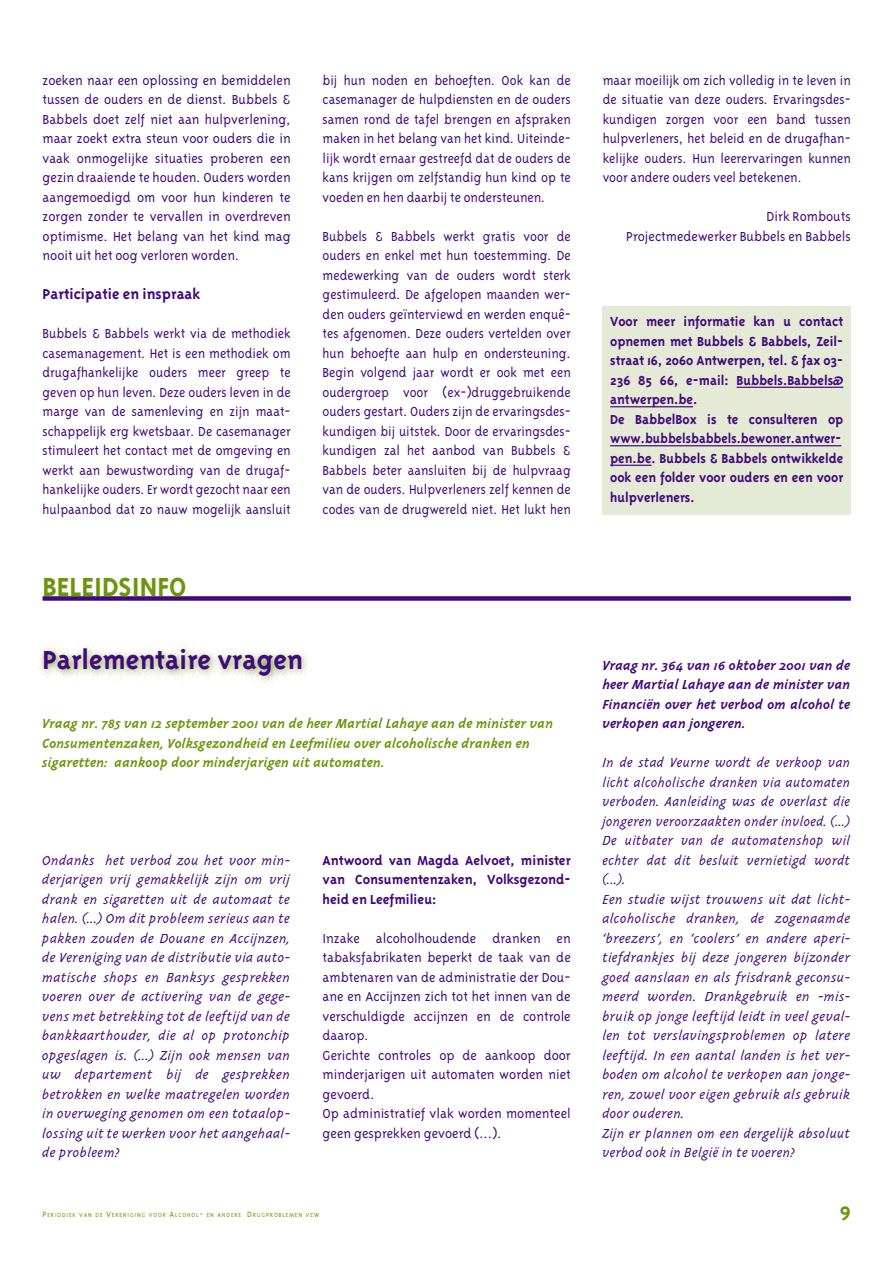
<style>
.page{position:relative;width:893px;height:1263px;background:#fff}
.page>*{position:absolute;margin:0;border:0;box-sizing:border-box;transform-origin:0 0}
.t1{font:700 30px "Triplex";color:#400a7a}
.t2{font:700 30px "Triplex";color:#6c960a}
.t3{font:700 22.5px "Triplex";color:#6c960a}
.t4{font:700 16.5px "Triplex";color:#400a7a}
.t5{font:300 15px/19.5px "Triplex";color:#400a7a;text-align:justify}
.t6{font:italic 300 15px/19.5px "Triplex";color:#400a7a;text-align:justify}
.t7{font:700 15px/19.5px "Triplex";color:#400a7a;text-align:justify}
.t8{font:italic 700 15px/19.5px "Triplex";color:#6c960a}
.t9{font:italic 700 15px/19.5px "Triplex";color:#400a7a;text-align:justify}
.t10{font:300 6.75px "Triplex";letter-spacing:.125em;color:#6c960a}
.s1{font-size:9px}
</style>
<div class="page">
<img style="left:38px;top:643px;width:274px;height:43px">
<div style="left:602px;top:306px;width:248px;height:209px;background:#e4ead6"></div>
<hr style="left:736px;top:387px;width:107px;height:1px;background:#400a7a">
<hr style="left:610px;top:406px;width:83px;height:1px;background:#400a7a">
<hr style="left:610px;top:445px;width:231px;height:1px;background:#400a7a">
<hr style="left:610px;top:465px;width:41px;height:1px;background:#400a7a">
<div style="left:43px;top:596px;width:807px;height:5px;background:#400a7a"></div>
<p class="t5" style="left:43px;top:71px;width:250px">zoeken naar een oplossing en bemiddelen tussen de ouders en de dienst. Bubbels &amp; Babbels doet zelf niet aan hulpverlening, maar zoekt extra steun voor ouders die in vaak onmogelijke situaties proberen een gezin draaiende te houden. Ouders worden aangemoedigd om voor hun kinderen te zorgen zonder te vervallen in overdreven optimisme. Het belang van het kind mag nooit uit het oog verloren worden.</p>
<p class="t4" style="left:43px;top:288px;width:159px">Participatie en inspraak</p>
<p class="t5" style="left:43px;top:325px;width:250px">Bubbels &amp; Babbels werkt via de methodiek casemanagement. Het is een methodiek om drugafhankelijke ouders meer greep te geven op hun leven. Deze ouders leven in de marge van de samenleving en zijn maat&shy;schappelijk erg kwetsbaar. De casemanager stimuleert het contact met de omgeving en werkt aan bewustwording van de drugaf&shy;hankelijke ouders. Er wordt gezocht naar een hulpaanbod dat zo nauw mogelijk aansluit</p>
<p class="t5" style="left:322px;top:71px;width:250px">bij hun noden en behoeften. Ook kan de casemanager de hulpdiensten en de ouders samen rond de tafel brengen en afspraken maken in het belang van het kind. Uiteinde&shy;lijk wordt ernaar gestreefd dat de ouders de kans krijgen om zelfstandig hun kind op te voeden en hen daarbij te ondersteunen.</p>
<p class="t5" style="left:322px;top:227px;width:250px">Bubbels &amp; Babbels werkt gratis voor de ouders en enkel met hun toestemming. De medewerking van de ouders wordt sterk gestimuleerd. De afgelopen maanden wer&shy;den ouders geïnterviewd en werden enquê&shy;tes afgenomen. Deze ouders vertelden over hun behoefte aan hulp en ondersteuning.<br>Begin volgend jaar wordt er ook met een oudergroep voor (ex-)druggebruikende ouders gestart. Ouders zijn de ervaringsdes&shy;kundigen bij uitstek. Door de ervaringsdes&shy;kundigen zal het aanbod van Bubbels &amp; Babbels beter aansluiten bij de hulpvraag van de ouders. Hulpverleners zelf kennen de codes van de drugwereld niet. Het lukt hen</p>
<h1 class="t2" style="left:43px;top:575px;width:145px">BELEIDSINFO</h1>
<h1 class="t1" style="left:43px;top:647px;width:262px">Parlementaire vragen</h1>
<p class="t8" style="left:43px;top:715px;width:512px">Vraag nr. 785 van 12 september 2001 van de heer Martial Lahaye aan de minister van<br>Consumentenzaken, Volksgezondheid en Leefmilieu over alcoholische dranken en sigaretten: aankoop door minderjarigen uit automaten.</p>
<p class="t6" style="left:43px;top:851px;width:250px">Ondanks het verbod zou het voor min&shy;derjarigen vrij gemakkelijk zijn om vrij drank en sigaretten uit de automaat te halen. (...) Om dit probleem serieus aan te pakken zouden de Douane en Accijnzen, de Vereniging van de distributie via auto&shy;matische shops en Banksys gesprekken voeren over de activering van de gege&shy;vens met betrekking tot de leeftijd van de bankkaarthouder, die al op protonchip opgeslagen is. (...) Zijn ook mensen van uw departement bij de gesprekken betrokken en welke maatregelen worden in overweging genomen om een totaalop&shy;lossing uit te werken voor het aangehaal&shy;de probleem?</p>
<p class="t7" style="left:322px;top:851px;width:250px">Antwoord van Magda Aelvoet, minister van Consumentenzaken, Volksgezond&shy;heid en Leefmilieu:</p>
<p class="t5" style="left:322px;top:929px;width:250px;text-align:left">Inzake alcoholhoudende dranken en tabaksfabrikaten beperkt de taak van de ambtenaren van de administratie der Dou&shy;ane en Accijnzen zich tot het innen van de verschuldigde accijnzen en de controle daarop.<br>Gerichte controles op de aankoop door minderjarigen uit automaten worden niet gevoerd.<br>Op administratief vlak worden momenteel geen gesprekken gevoerd (...).</p>
<p class="t5" style="left:602px;top:71px;width:250px">maar moeilijk om zich volledig in te leven in de situatie van deze ouders. Ervaringsdes&shy;kundigen zorgen voor een band tussen hulpverleners, het beleid en de drugafhan&shy;kelijke ouders. Hun leerervaringen kunnen voor andere ouders veel betekenen.</p>
<p class="t5" style="left:626px;top:208px;width:226px;text-align:right">Dirk Rombouts<br>Projectmedewerker Bubbels en Babbels</p>
<p class="t7" style="left:610px;top:313px;width:235px;text-align:left">Voor meer informatie kan u contact opnemen met Bubbels &amp; Babbels, Zeil&shy;straat 16, 2060 Antwerpen, tel. &amp; fax 03-<br>236 85 66, e-mail: Bubbels.Babbels@ antwerpen.be.<br>De BabbelBox is te consulteren op www.bubbelsbabbels.bewoner.antwer&shy;pen.be. Bubbels &amp; Babbels ontwikkelde ook een folder voor ouders en een voor hulpverleners.</p>
<p class="t9" style="left:602px;top:656px;width:250px">Vraag nr. 364 van 16 oktober 2001 van de heer Martial Lahaye aan de minister van Financiën over het verbod om alcohol te verkopen aan jongeren.</p>
<p class="t6" style="left:602px;top:754px;width:250px;text-align:left">In de stad Veurne wordt de verkoop van licht alcoholische dranken via automaten verboden. Aanleiding was de overlast die jongeren veroorzaakten onder invloed. (...)<br>De uitbater van de automatenshop wil echter dat dit besluit vernietigd wordt (...).<br>Een studie wijst trouwens uit dat licht&shy;alcoholische dranken, de zogenaamde ‘breezers’, en ‘coolers’ en andere aperi&shy;tiefdrankjes bij deze jongeren bijzonder goed aanslaan en als frisdrank geconsu&shy;meerd worden. Drankgebruik en -mis&shy;bruik op jonge leeftijd leidt in veel geval&shy;len tot verslavingsproblemen op latere leeftijd. In een aantal landen is het ver&shy;boden om alcohol te verkopen aan jonge&shy;ren, zowel voor eigen gebruik als gebruik door ouderen.<br>Zijn er plannen om een dergelijk absoluut verbod ook in België in te voeren?</p>
<p class="t10" style="left:43px;top:1213px;width:278px"><span class="s1">P</span>ERIODIEK VAN DE <span class="s1">V</span>ERENIGING VOOR <span class="s1">A</span>LCOHOL<span class="s1">-</span> EN ANDERE <span class="s1">D</span>RUGPROBLEMEN VZW</p>
<h2 class="t3" style="left:839px;top:1201px;width:13px">9</h2>
</div>
